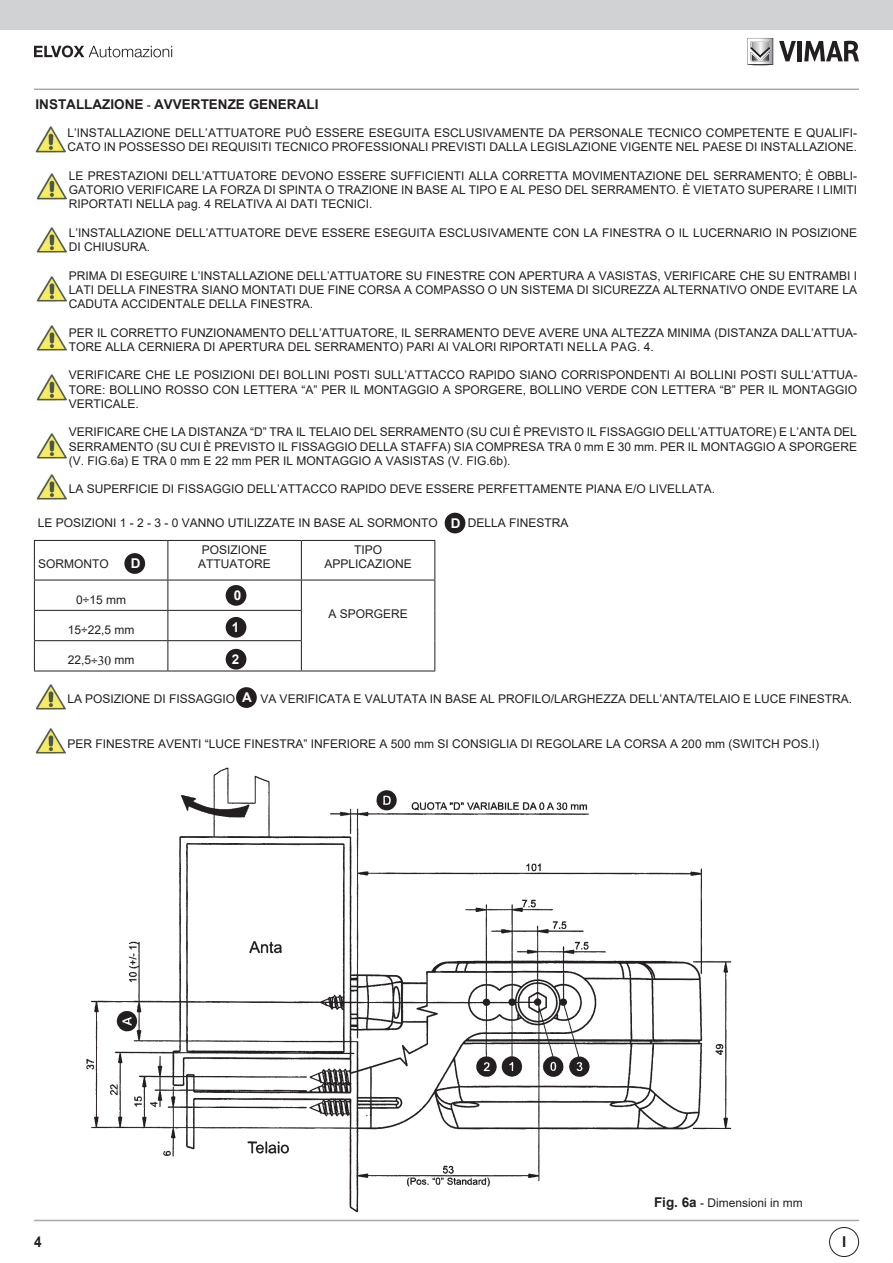
<style>
.page{position:relative;width:893px;height:1263px;background:#fff}
.page>*{position:absolute;margin:0;border:0;box-sizing:border-box;transform-origin:0 0}
.t1{font:700 15px "Arial";color:#231f20;scale:.9 1}
.t2{font:700 15px "Arial";color:#231f20}
.t3{font:700 13.5px "Arial";color:#231f20}
.t4{font:700 13.5px "Arial";color:#fff}
.t5{font:12px/14.2px "Arial";color:#231f20;text-align:justify}
.s1{font-weight:400;font-size:12px}
.s2{font-weight:700;font-size:13.5px}
</style>
<div class="page">
<div style="left:0;top:0;width:893px;height:30px;background:#d1d2d4"></div>
<hr style="left:34px;top:1220px;width:825px;height:1px;background:#a8a9ad">
<hr style="left:34px;top:89px;width:825px;height:1px;background:#a8a9ad">
<img style="left:35px;top:126px;width:30px;height:27px">
<img style="left:37px;top:173px;width:30px;height:27px">
<img style="left:37px;top:227px;width:30px;height:26px">
<img style="left:37px;top:276px;width:30px;height:26px">
<img style="left:37px;top:325px;width:30px;height:26px">
<img style="left:37px;top:374px;width:30px;height:27px">
<img style="left:37px;top:433px;width:30px;height:26px">
<img style="left:37px;top:474px;width:30px;height:26px">
<img style="left:86px;top:767px;width:646px;height:446px">
<svg style="left:35px;top:541px;width:399px;height:130px"></svg>
<hr style="left:34px;top:540px;width:134px;height:1px;background:#231f20">
<hr style="left:34px;top:541px;width:1px;height:39px;background:#231f20">
<hr style="left:168px;top:540px;width:133px;height:1px;background:#231f20">
<hr style="left:167px;top:541px;width:1px;height:39px;background:#231f20">
<hr style="left:301px;top:540px;width:134px;height:1px;background:#231f20">
<hr style="left:301px;top:541px;width:1px;height:39px;background:#231f20">
<hr style="left:434px;top:541px;width:1px;height:39px;background:#231f20">
<hr style="left:34px;top:580px;width:134px;height:1px;background:#231f20">
<hr style="left:34px;top:580px;width:1px;height:30px;background:#231f20">
<hr style="left:168px;top:580px;width:133px;height:1px;background:#231f20">
<hr style="left:167px;top:580px;width:1px;height:30px;background:#231f20">
<hr style="left:301px;top:580px;width:134px;height:1px;background:#231f20">
<hr style="left:301px;top:580px;width:1px;height:30px;background:#231f20">
<hr style="left:434px;top:580px;width:1px;height:30px;background:#231f20">
<hr style="left:434px;top:610px;width:1px;height:31px;background:#231f20">
<hr style="left:434px;top:641px;width:1px;height:30px;background:#231f20">
<hr style="left:301px;top:671px;width:134px;height:1px;background:#231f20">
<hr style="left:34px;top:610px;width:134px;height:1px;background:#231f20">
<svg style="left:34px;top:611px;width:1px;height:29px"></svg>
<hr style="left:168px;top:610px;width:134px;height:1px;background:#231f20">
<svg style="left:167px;top:611px;width:1px;height:29px"></svg>
<svg style="left:301px;top:611px;width:1px;height:29px"></svg>
<hr style="left:34px;top:640px;width:134px;height:1px;background:#231f20">
<hr style="left:34px;top:641px;width:1px;height:30px;background:#231f20">
<hr style="left:168px;top:640px;width:134px;height:1px;background:#231f20">
<hr style="left:167px;top:641px;width:1px;height:30px;background:#231f20">
<hr style="left:301px;top:641px;width:1px;height:30px;background:#231f20">
<hr style="left:34px;top:671px;width:134px;height:1px;background:#231f20">
<hr style="left:168px;top:671px;width:133px;height:1px;background:#231f20">
<div style="left:652px;top:1195px;width:205px;height:18px;background:#fff"></div>
<div style="left:445px;top:513px;width:20px;height:20px;background:#231f20;border-radius:50%"></div>
<div style="left:226px;top:585px;width:20px;height:21px;background:#231f20;border-radius:50%"></div>
<div style="left:226px;top:617px;width:20px;height:21px;background:#231f20;border-radius:50%"></div>
<div style="left:226px;top:649px;width:20px;height:20px;background:#231f20;border-radius:50%"></div>
<div style="left:124px;top:553px;width:21px;height:21px;background:#231f20;border-radius:50%"></div>
<img style="left:35px;top:728px;width:30px;height:26px">
<img style="left:35px;top:684px;width:30px;height:26px">
<div style="left:236px;top:687px;width:21px;height:21px;background:#231f20;border-radius:50%"></div>
<div style="left:829px;top:1227px;width:30px;height:30px;border:1px solid #231f20;border-radius:50%"></div>
<svg style="left:747px;top:38px;width:26px;height:28px"></svg>
<svg style="left:779px;top:41px;width:17px;height:20px"></svg>
<div style="left:797px;top:41px;width:5px;height:20px;background:#231f20"></div>
<svg style="left:804px;top:40px;width:55px;height:21px"></svg>
<svg style="left:34px;top:46px;width:138px;height:11px"></svg>
<svg style="left:105px;top:656px;width:6px;height:9px"></svg>
<p class="t3" style="left:36px;top:94px;width:284px">INSTALLAZIONE <span class="s1">-</span> AVVERTENZE GENERALI</p>
<p class="t5" style="left:67px;top:126px;width:791px">L’INSTALLAZIONE DELL’ATTUATORE PUÒ ESSERE ESEGUITA ESCLUSIVAMENTE DA PERSONALE TECNICO COMPETENTE E QUALIFI-<br>CATO IN POSSESSO DEI REQUISITI TECNICO PROFESSIONALI PREVISTI DALLA LEGISLAZIONE VIGENTE NEL PAESE DI INSTALLAZIONE.</p>
<p class="t5" style="left:69px;top:168px;width:790px">LE PRESTAZIONI DELL’ATTUATORE DEVONO ESSERE SUFFICIENTI ALLA CORRETTA MOVIMENTAZIONE DEL SERRAMENTO; È OBBLI-GATORIO VERIFICARE LA FORZA DI SPINTA O TRAZIONE IN BASE AL TIPO E AL PESO DEL SERRAMENTO. È VIETATO SUPERARE I LIMITI RIPORTATI NELLA pag. 4 RELATIVA AI DATI TECNICI.</p>
<p class="t5" style="left:69px;top:225px;width:790px">L’INSTALLAZIONE DELL’ATTUATORE DEVE ESSERE ESEGUITA ESCLUSIVAMENTE CON LA FINESTRA O IL LUCERNARIO IN POSIZIONE<br>DI CHIUSURA.</p>
<p class="t5" style="left:69px;top:268px;width:790px">PRIMA DI ESEGUIRE L’INSTALLAZIONE DELL’ATTUATORE SU FINESTRE CON APERTURA A VASISTAS, VERIFICARE CHE SU ENTRAMBI I LATI DELLA FINESTRA SIANO MONTATI DUE FINE CORSA A COMPASSO O UN SISTEMA DI SICUREZZA ALTERNATIVO ONDE EVITARE LA CADUTA ACCIDENTALE DELLA FINESTRA.</p>
<p class="t5" style="left:69px;top:325px;width:790px">PER IL CORRETTO FUNZIONAMENTO DELL’ATTUATORE, IL SERRAMENTO DEVE AVERE UNA ALTEZZA MINIMA (DISTANZA DALL’ATTUA-<br>TORE ALLA CERNIERA DI APERTURA DEL SERRAMENTO) PARI AI VALORI RIPORTATI NELLA PAG. 4.</p>
<p class="t5" style="left:69px;top:368px;width:790px">VERIFICARE CHE LE POSIZIONI DEI BOLLINI POSTI SULL’ATTACCO RAPIDO SIANO CORRISPONDENTI AI BOLLINI POSTI SULL’ATTUA-TORE: BOLLINO ROSSO CON LETTERA “A” PER IL MONTAGGIO A SPORGERE, BOLLINO VERDE CON LETTERA “B” PER IL MONTAGGIO VERTICALE.</p>
<p class="t5" style="left:69px;top:425px;width:790px">VERIFICARE CHE LA DISTANZA “D” TRA IL TELAIO DEL SERRAMENTO (SU CUI È PREVISTO IL FISSAGGIO DELL’ATTUATORE) E L’ANTA DEL SERRAMENTO (SU CUI È PREVISTO IL FISSAGGIO DELLA STAFFA) SIA COMPRESA TRA 0 mm E 30 mm. PER IL MONTAGGIO A SPORGERE (V. FIG.6a) E TRA 0 mm E 22 mm PER IL MONTAGGIO A VASISTAS (V. FIG.6b).</p>
<p class="t5" style="left:69px;top:482px;width:648px">LA SUPERFICIE DI FISSAGGIO DELL’ATTACCO RAPIDO DEVE ESSERE PERFETTAMENTE PIANA E/O LIVELLATA.</p>
<p class="t5" style="left:38px;top:515px;width:402px">LE POSIZIONI 1 - 2 - 3 - 0 VANNO UTILIZZATE IN BASE AL SORMONTO</p>
<p class="t5" style="left:468px;top:515px;width:102px">DELLA FINESTRA</p>
<p class="t5" style="left:38px;top:556px;width:72px">SORMONTO</p>
<p class="t4" style="left:451px;top:513px;width:11px">D</p>
<p class="t5" style="left:198px;top:542px;width:74px;text-align:center">POSIZIONE<br>ATTUATORE</p>
<p class="t5" style="left:324px;top:542px;width:89px;text-align:center">TIPO<br>APPLICAZIONE</p>
<p class="t4" style="left:131px;top:554px;width:11px">D</p>
<p class="t5" style="left:76px;top:592px;width:51px">0÷15 mm</p>
<p class="t5" style="left:68px;top:622px;width:68px">15÷22,5 mm</p>
<p class="t5" style="left:68px;top:653px;width:68px">22,5÷✓ mm</p>
<p class="t4" style="left:234px;top:586px;width:9px">0</p>
<p class="t4" style="left:232px;top:618px;width:9px">1</p>
<p class="t4" style="left:232px;top:650px;width:9px">2</p>
<p class="t5" style="left:328px;top:606px;width:81px">A SPORGERE</p>
<p class="t4" style="left:242px;top:688px;width:11px">A</p>
<p class="t5" style="left:67px;top:691px;width:169px">LA POSIZIONE DI FISSAGGIO</p>
<p class="t5" style="left:260px;top:691px;width:593px">VA VERIFICATA E VALUTATA IN BASE AL PROFILO/LARGHEZZA DELL’ANTA/TELAIO E LUCE FINESTRA.</p>
<p class="t5" style="left:67px;top:736px;width:753px">PER FINESTRE AVENTI “LUCE FINESTRA” INFERIORE A 500 mm SI CONSIGLIA DI REGOLARE LA CORSA A 200 mm (SWITCH POS.I)</p>
<p class="t1" style="left:34px;top:1231px;width:10px">4</p>
<p class="t5" style="left:654px;top:1195px;width:150px"><span class="s2">Fig. 6a</span> - Dimensioni in mm</p>
<p class="t2" style="left:842px;top:1231px;width:6px">I</p>
</div>
